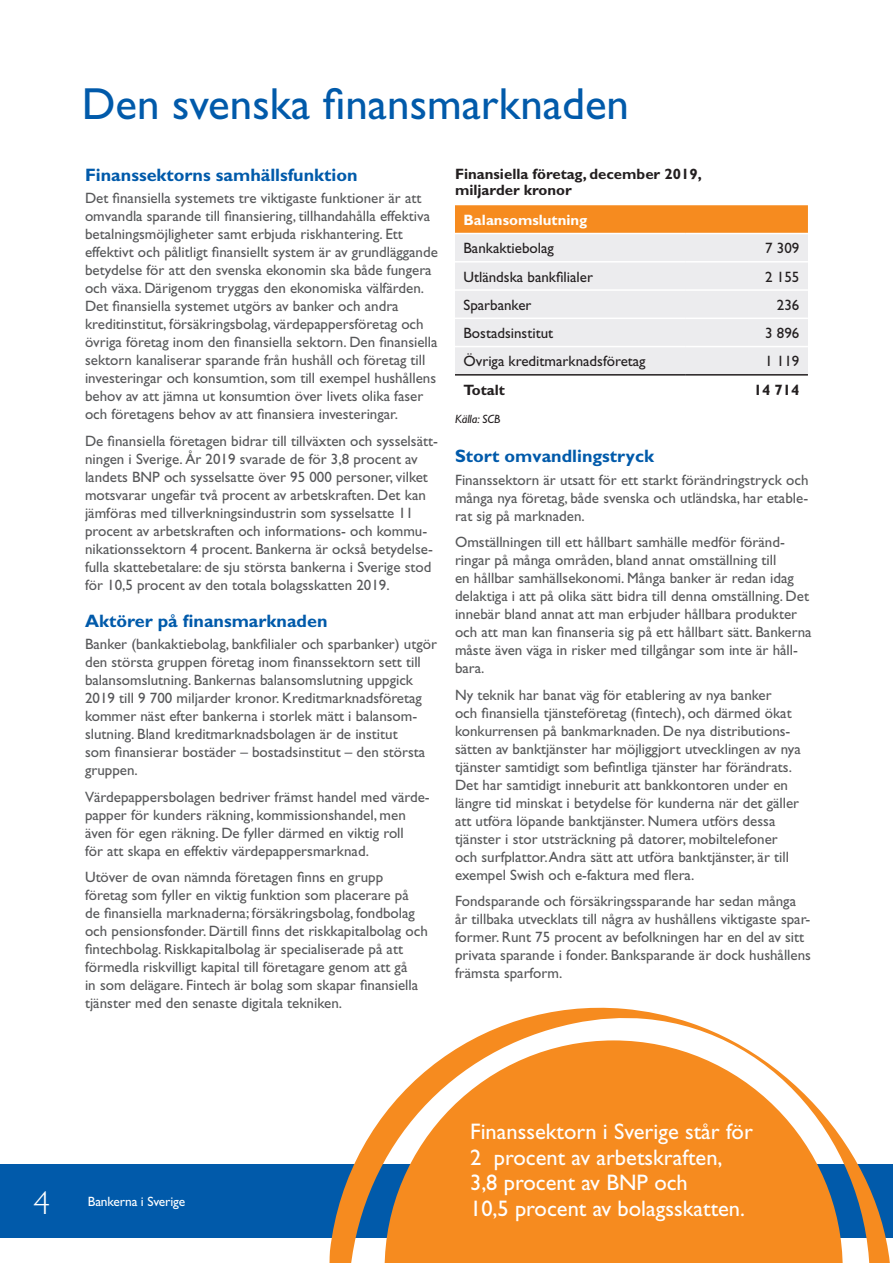
<style>
.page{position:relative;width:893px;height:1263px;background:#fff}
.page>*{position:absolute;margin:0;border:0;box-sizing:border-box;transform-origin:0 0}
.t1{font:45px "Gill Sans";color:#015aaa}
.t2{font:300 33px "Gill Sans";color:#fff}
.t3{font:22.5px/25.5px "Gill Sans";color:#fff}
.t4{font:700 18px "Gill Sans";color:#015aaa}
.t5{font:15px/18px "Gill Sans";color:#57585a}
.t6{font:15px "Gill Sans";color:#231f20}
.t7{font:700 15px/16.5px "Gill Sans";color:#231f20}
.t8{font:700 15px "Gill Sans";color:#fff}
.t9{font:13.5px "Gill Sans";letter-spacing:-.01em;color:#fff}
.t10{font:italic 12px "Gill Sans";color:#231f20}
</style>
<div class="page">
<div style="left:0;top:1164px;width:893px;height:73px;background:#015aaa"></div>
<svg style="left:322px;top:1007px;width:571px;height:256px"></svg>
<svg style="left:385px;top:1040px;width:458px;height:223px;fill:#f68b1f"></svg>
<svg style="left:455px;top:205px;width:353px;height:28px;background:#f68c22"></svg>
<div style="left:455px;top:234px;width:353px;height:140px;background:#ececee"></div>
<hr style="left:455px;top:261px;width:230px;height:2px;background:#fff">
<hr style="left:685px;top:261px;width:123px;height:2px;background:#fff">
<hr style="left:455px;top:289px;width:230px;height:2px;background:#fff">
<hr style="left:685px;top:289px;width:123px;height:2px;background:#fff">
<hr style="left:455px;top:318px;width:230px;height:1px;background:#fff">
<hr style="left:685px;top:318px;width:123px;height:1px;background:#fff">
<hr style="left:455px;top:346px;width:230px;height:1px;background:#fff">
<hr style="left:685px;top:346px;width:123px;height:1px;background:#fff">
<hr style="left:455px;top:374px;width:230px;height:2px;background:#231f20">
<hr style="left:685px;top:374px;width:123px;height:2px;background:#231f20">
<h1 class="t1" style="left:82px;top:78px;width:549px">Den svenska finansmarknaden</h1>
<p class="t4" style="left:85px;top:164px;width:274px">Finanssektorns samhällsfunktion</p>
<p class="t5" style="left:85px;top:189px;width:354px">Det finansiella systemets tre viktigaste funktioner är att omvandla sparande till finansiering, tillhandahålla effektiva betalningsmöjligheter samt erbjuda riskhantering. Ett effektivt och pålitligt finansiellt system är av grundläggande betydelse för att den svenska ekonomin ska både fungera och växa. Därigenom tryggas den ekonomiska välfärden.<br>Det finansiella systemet utgörs av banker och andra kreditinstitut, försäkringsbolag, värdepappersföretag och övriga företag inom den finansiella sektorn. Den finansiella sektorn kanaliserar sparande från hushåll och företag till investeringar och konsumtion, som till exempel hushållens behov av att jämna ut konsumtion över livets olika faser och företagens behov av att finansiera investeringar.</p>
<p class="t5" style="left:85px;top:432px;width:354px">De finansiella företagen bidrar till tillväxten och sysselsätt&shy;ningen i Sverige. År 2019 svarade de för 3,8 procent av landets BNP och sysselsatte över 95 000 personer, vilket motsvarar ungefär två procent av arbetskraften. Det kan jämföras med tillverkningsindustrin som sysselsatte 11 procent av arbetskraften och informations- och kommu&shy;nikationssektorn 4 procent. Bankerna är också betydelse&shy;fulla skattebetalare: de sju största bankerna i Sverige stod för 10,5 procent av den totala bolagsskatten 2019.</p>
<p class="t4" style="left:85px;top:610px;width:244px">Aktörer på finansmarknaden</p>
<p class="t5" style="left:85px;top:635px;width:353px">Banker (bankaktiebolag, bankfilialer och sparbanker) utgör den största gruppen företag inom finanssektorn sett till balansomslutning. Bankernas balansomslutning uppgick 2019 till 9 700 miljarder kronor. Kreditmarknadsföretag kommer näst efter bankerna i storlek mätt i balansom&shy;slutning. Bland kreditmarknadsbolagen är de institut<br>som finansierar bostäder – bostadsinstitut – den största gruppen.</p>
<p class="t5" style="left:85px;top:788px;width:346px">Värdepappersbolagen bedriver främst handel med värde&shy;papper för kunders räkning, kommissionshandel, men även för egen räkning. De fyller därmed en viktig roll<br>för att skapa en effektiv värdepappersmarknad.</p>
<p class="t5" style="left:85px;top:868px;width:344px">Utöver de ovan nämnda företagen finns en grupp företag som fyller en viktig funktion som placerare på<br>de finansiella marknaderna; försäkringsbolag, fondbolag och pensionsfonder. Därtill finns det riskkapitalbolag och fintechbolag. Riskkapitalbolag är specialiserade på att förmedla riskvilligt kapital till företagare genom att gå<br>in som delägare. Fintech är bolag som skapar finansiella tjänster med den senaste digitala tekniken.</p>
<p class="t7" style="left:455px;top:165px;width:248px">Finansiella företag, december 2019, miljarder kronor</p>
<p class="t8" style="left:463px;top:211px;width:125px">Balansomslutning</p>
<p class="t6" style="left:463px;top:240px;width:92px">Bankaktiebolag</p>
<p class="t6" style="left:765px;top:240px;width:36px">7 309</p>
<p class="t6" style="left:463px;top:268px;width:131px">Utländska bankfilialer</p>
<p class="t6" style="left:765px;top:268px;width:36px">2 155</p>
<p class="t6" style="left:463px;top:296px;width:69px">Sparbanker</p>
<p class="t6" style="left:777px;top:296px;width:24px">236</p>
<p class="t6" style="left:463px;top:324px;width:91px">Bostadsinstitut</p>
<p class="t6" style="left:765px;top:324px;width:36px">3 896</p>
<p class="t6" style="left:463px;top:353px;width:184px">Övriga kreditmarknadsföretag</p>
<p class="t6" style="left:765px;top:353px;width:36px">1 119</p>
<p class="t7" style="left:463px;top:381px;width:43px">Totalt</p>
<p class="t7" style="left:754px;top:381px;width:47px">14 714</p>
<p class="t10" style="left:455px;top:412px;width:47px">Källa: SCB</p>
<p class="t4" style="left:455px;top:446px;width:200px">Stort omvandlingstryck</p>
<p class="t5" style="left:455px;top:471px;width:355px;text-align:justify">Finanssektorn är utsatt för ett starkt förändringstryck och många nya företag, både svenska och utländska, har etable&shy;rat sig på marknaden.</p>
<p class="t5" style="left:455px;top:533px;width:358px">Omställningen till ett hållbart samhälle medför föränd&shy;ringar på många områden, bland annat omställning till<br>en hållbar samhällsekonomi. Många banker är redan idag delaktiga i att på olika sätt bidra till denna omställning. Det innebär bland annat att man erbjuder hållbara produkter och att man kan finanseria sig på ett hållbart sätt. Bankerna måste även väga in risker med tillgångar som inte är håll&shy;bara.</p>
<p class="t5" style="left:455px;top:686px;width:347px">Ny teknik har banat väg för etablering av nya banker<br>och finansiella tjänsteföretag (fintech), och därmed ökat konkurrensen på bankmarknaden. De nya distributions&shy;sätten av banktjänster har möjliggjort utvecklingen av nya tjänster samtidigt som befintliga tjänster har förändrats.<br>Det har samtidigt inneburit att bankkontoren under en längre tid minskat i betydelse för kunderna när det gäller att utföra löpande banktjänster. Numera utförs dessa tjänster i stor utsträckning på datorer, mobiltelefoner och surfplattor. Andra sätt att utföra banktjänster, är till exempel Swish och e-faktura med flera.</p>
<p class="t5" style="left:455px;top:892px;width:358px">Fondsparande och försäkringssparande har sedan många år tillbaka utvecklats till några av hushållens viktigaste spar&shy;former. Runt 75 procent av befolkningen har en del av sitt privata sparande i fonder. Banksparande är dock hushållens främsta sparform.</p>
<h2 class="t2" style="left:34px;top:1184px;width:18px">4</h2>
<p class="t9" style="left:88px;top:1194px;width:99px">Bankerna i Sverige</p>
<h3 class="t3" style="left:470px;top:1119px;width:284px">Finanssektorn i Sverige står för<br>2 procent av arbetskraften,<br>3,8 procent av BNP och<br>10,5 procent av bolagsskatten.</h3>
</div>
